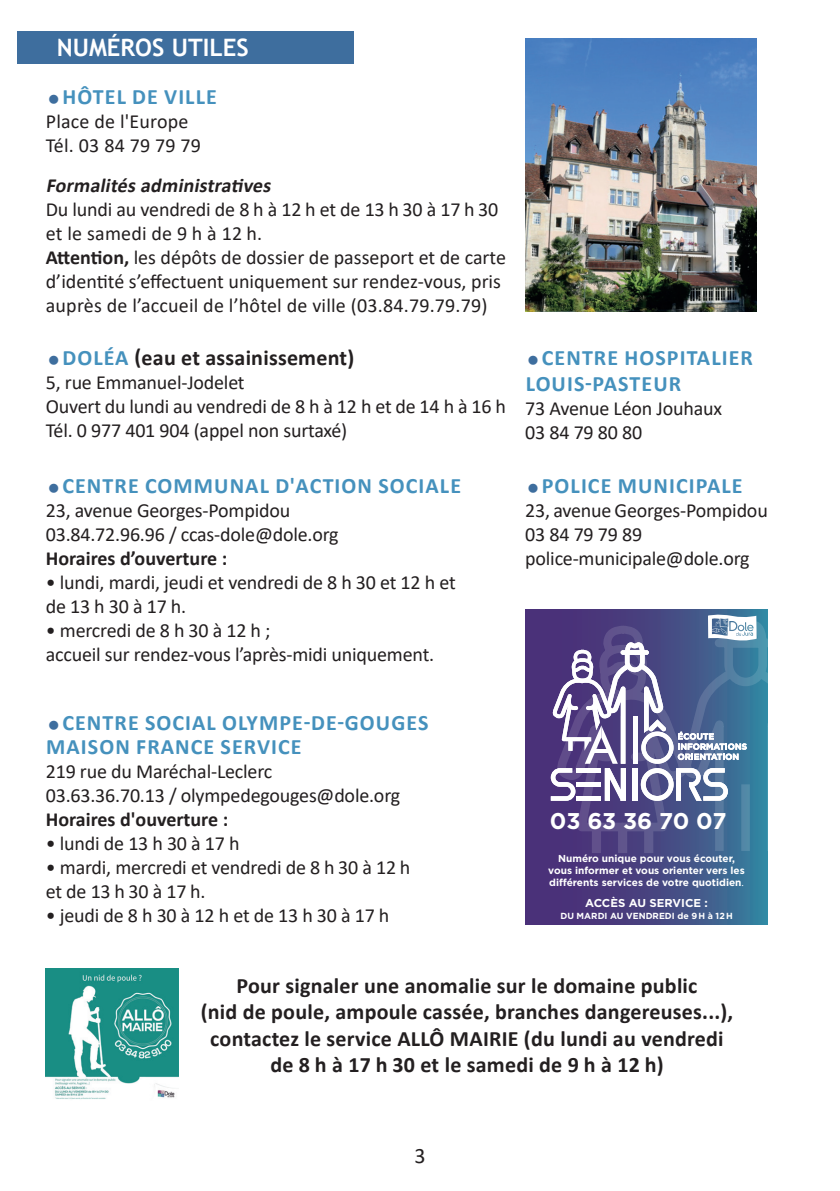
<style>
.page{position:relative;width:840px;height:1191px;background:#fff}
.page>*{position:absolute;margin:0;border:0;box-sizing:border-box;transform-origin:0 0}
.t1{font:700 24px "Trebuchet MS";color:#fff}
.t2{font:700 22.8px "Gotham";letter-spacing:-.01em;color:#fff}
.t3{font:700 22px/26.4px "Calibri";letter-spacing:.01em;color:#231f20;text-align:center}
.t4{font:700 22px/24px "Calibri";letter-spacing:.05em;color:#4591bd}
.t5{font:22px "Calibri";color:#231f20}
.t6{font:20px/24px "Calibri";letter-spacing:-.01em;color:#231f20}
.t7{font:700 20px "Calibri";color:#231f20}
.t8{font:20px/24px "Calibri";letter-spacing:.01em;color:#231f20}
.t9{font:italic 700 20px "Calibri";color:#231f20}
.t10{font:700 11.4px "Gotham";color:#fff}
.t11{font:700 10px/12px "Gotham";color:#fff;text-align:center}
.t12{font:700 8.8px "Gotham";color:#fff}
.s1{font-weight:700}
.s2{color:#4591bd}
.s3{font-family:"Source Sans Pro";font-weight:400;font-size:9.6px}
</style>
<div class="page">
<img style="left:525px;top:38px;width:231px;height:273px">
<div style="left:17px;top:31px;width:336px;height:32px;background:#3e6e9e"></div>
<img style="left:46px;top:968px;width:132px;height:131px">
<svg style="left:525px;top:609px;width:242px;height:315px;background:#464481"></svg>
<svg style="left:550px;top:613px;width:217px;height:240px;background:#67719d"></svg>
<p class="t1" style="left:57px;top:32px;width:193px">NUMÉROS UTILES</p>
<p class="t4" style="left:62px;top:84px;width:156px">HÔTEL DE VILLE</p>
<p class="t8" style="left:46px;top:108px;width:157px">Place de l'Europe<br>Tél. 03 84 79 79 79</p>
<p class="t9" style="left:46px;top:171px;width:231px">Formalitésadministratives</p>
<p class="t6" style="left:46px;top:196px;width:461px">Du lundi au vendredi de 8 h à 12 h et de 13 h 30 à 17 h 30 et le samedi de 9 h à 12 h.<br><span class="s1">Attention,</span> les dépôts de dossier de passeport et de carte d’identité s’effectuent uniquement sur rendez-vous, pris auprès de l’accueil de l’hôtel de ville (03.84.79.79.79)</p>
<p class="t3" style="left:62px;top:344px;width:293px"><span class="s2">DOLÉA</span> (eau et assainissement)</p>
<p class="t6" style="left:46px;top:370px;width:461px">5, rue Emmanuel-Jodelet<br>Ouvert du lundi au vendredi de 8 h à 12 h et de 14 h à 16 h<br>Tél. 0 977 401 904 (appel non surtaxé)</p>
<p class="t4" style="left:62px;top:473px;width:400px">CENTRE COMMUNAL D'ACTION SOCIALE</p>
<p class="t6" style="left:46px;top:498px;width:294px">23, avenue Georges-Pompidou<br>03.84.72.96.96 / ccas-dole@dole.org</p>
<p class="t7" style="left:46px;top:544px;width:183px">Horaires d’ouverture :</p>
<p class="t6" style="left:46px;top:570px;width:411px">• lundi, mardi, jeudi et vendredi de 8 h 30 et 12 h et de 13 h 30 à 17 h.</p>
<p class="t6" style="left:46px;top:618px;width:390px">• mercredi de 8 h 30 à 12 h ;<br>accueil sur rendez-vous l’après-midi uniquement.</p>
<p class="t4" style="left:46px;top:710px;width:383px;text-indent:16px">CENTRE SOCIAL OLYMPE-DE-GOUGES<br>MAISON FRANCE SERVICE</p>
<p class="t6" style="left:46px;top:758px;width:356px">219 rue du Maréchal-Leclerc<br>03.63.36.70.13 / olympedegouges@dole.org</p>
<p class="t7" style="left:46px;top:805px;width:184px">Horaires d'ouverture :</p>
<p class="t6" style="left:46px;top:830px;width:195px">• lundi de 13 h 30 à 17 h</p>
<p class="t6" style="left:46px;top:854px;width:366px">• mardi, mercredi et vendredi de 8 h 30 à 12 h et de 13 h 30 à 17 h.</p>
<p class="t6" style="left:46px;top:902px;width:345px">• jeudi de 8 h 30 à 12 h et de 13 h 30 à 17 h</p>
<p class="t4" style="left:525px;top:344px;width:229px;line-height:26.4px;text-indent:16px">CENTRE HOSPITALIER<br>LOUIS-PASTEUR</p>
<p class="t6" style="left:525px;top:396px;width:198px">73 Avenue Léon Jouhaux<br>03 84 79 80 80</p>
<p class="t4" style="left:541px;top:473px;width:202px">POLICE MUNICIPALE</p>
<p class="t6" style="left:525px;top:498px;width:244px">23, avenue Georges-Pompidou<br>03 84 79 79 89 police-municipale@dole.org</p>
<p class="t2" style="left:549px;top:805px;width:178px">03 63 36 70 07</p>
<p class="t11" style="left:548px;top:852px;width:198px">Numéro unique pour vous écouter, vous informer et vous orienter vers les différents services de votre quotidien<span class="s3">.</span></p>
<p class="t10" style="left:585px;top:895px;width:124px">ACCÈS AU SERVICE :</p>
<p class="t12" style="left:560px;top:910px;width:174px">DU MARDI AU VENDREDI de 9 H à 12 H</p>
<p class="t3" style="left:200px;top:972px;width:534px">Pour signaler une anomalie sur le domaine public<br>(nid de poule, ampoule cassée, branches dangereuses...), contactez le service ALLÔ MAIRIE (du lundi au vendredi de 8 h à 17 h 30 et le samedi de 9 h à 12 h)</p>
<p class="t5" style="left:414px;top:1140px;width:13px">3</p>
</div>
